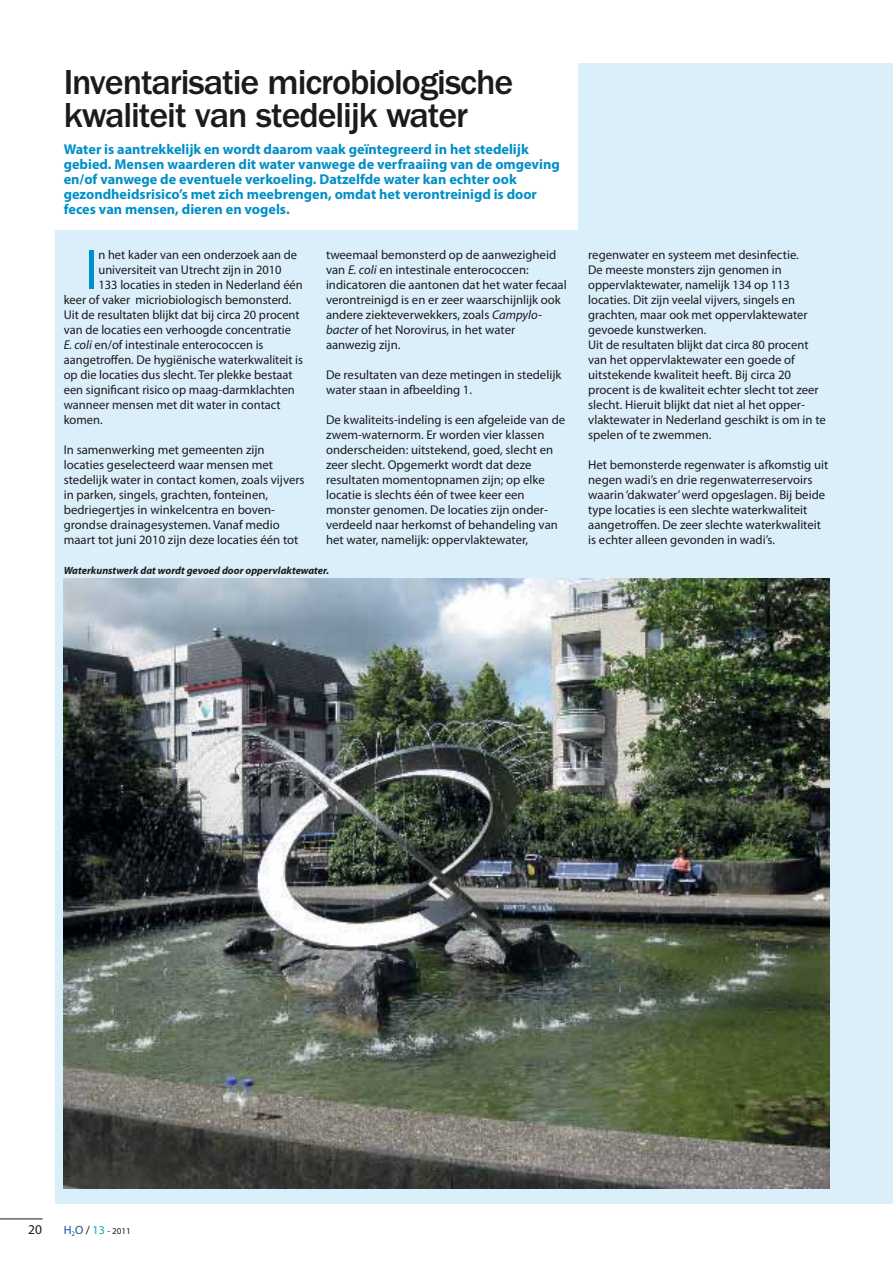
<style>
.page{position:relative;width:893px;height:1263px;background:#fff}
.page>*{position:absolute;margin:0;border:0;box-sizing:border-box;transform-origin:0 0}
.t1{font:57.3px "Myriad Pro";color:#008fc8}
.t2{font:500 36px/33px "ITC Franklin Gothic Std";letter-spacing:-.03em;color:#1c1a1b}
.t3{font:700 14.25px/15px "Myriad Pro";color:#008fc8}
.t4{font:13.5px "Myriad Pro";color:#1c1a1b}
.t5{font:12.75px/15px "Myriad Pro";color:#1c1a1b}
.t6{font:italic 700 10.5px "Myriad Pro";color:#1c1a1b}
.t7{font:9px "Myriad Pro";color:#1c1a1b}
.s1{font-style:italic}
.s2{font-size:12px;color:#184d9e}
.s3{font-size:12px}
.s4{font-size:12px;color:#00b0b8}
</style>
<div class="page">
<div style="left:55px;top:64px;width:838px;height:1140px;background:#daeffa"></div>
<div style="left:0;top:0;width:578px;height:230px;background:#fff"></div>
<img style="left:64px;top:578px;width:765px;height:611px">
<hr style="left:0;top:1219px;width:43px;height:1px;background:#1c1a1b">
<h2 class="t2" style="left:64px;top:69px;width:451px">Inventarisatie microbiologische kwaliteit van stedelijk water</h2>
<p class="t3" style="left:64px;top:143px;width:497px">Water is aantrekkelijk en wordt daarom vaak geïntegreerd in het stedelijk gebied. Mensen waarderen dit water vanwege de verfraaiing van de omgeving en/of vanwege de eventuele verkoeling. Datzelfde water kan echter ook gezondheidsrisico’s met zich meebrengen, omdat het verontreinigd is door feces van mensen, dieren en vogels.</p>
<h1 class="t1" style="left:85px;top:248px;width:15px">I</h1>
<p class="t5" style="left:98px;top:248px;width:200px">n het kader van een onderzoek aan de</p>
<p class="t5" style="left:326px;top:248px;width:242px">tweemaal bemonsterd op de aanwezigheid van <span class="s1">E. coli</span> en intestinale enterococcen: indicatoren die aantonen dat het water fecaal verontreinigd is en er zeer waarschijnlijk ook andere ziekteverwekkers, zoals <span class="s1">Campylo&shy;bacter</span> of het Norovirus, in het water aanwezig zijn.</p>
<p class="t5" style="left:326px;top:368px;width:237px">De resultaten van deze metingen in stedelijk water staan in afbeelding 1.</p>
<p class="t5" style="left:326px;top:413px;width:241px">De kwaliteits-indeling is een afgeleide van de zwem-waternorm. Er worden vier klassen onderscheiden: uitstekend, goed, slecht en zeer slecht. Opgemerkt wordt dat deze resultaten momentopnamen zijn; op elke locatie is slechts één of twee keer een monster genomen. De locaties zijn onder&shy;verdeeld naar herkomst of behandeling van het water, namelijk: oppervlaktewater,</p>
<p class="t6" style="left:64px;top:566px;width:267px">Waterkunstwerk dat wordt gevoed door oppervlaktewater.</p>
<p class="t5" style="left:98px;top:263px;width:185px">universiteit van Utrecht zijn in 2010</p>
<p class="t5" style="left:98px;top:278px;width:206px">133 locaties in steden in Nederland één</p>
<p class="t5" style="left:64px;top:293px;width:229px">keer of vaker micriobiologisch bemonsterd.</p>
<p class="t5" style="left:64px;top:308px;width:237px">Uit de resultaten blijkt dat bij circa 20 procent</p>
<p class="t5" style="left:64px;top:323px;width:229px">van de locaties een verhoogde concentratie</p>
<p class="t5" style="left:64px;top:338px;width:201px"><span class="s1">E. coli</span> en/of intestinale enterococcen is</p>
<p class="t5" style="left:64px;top:353px;width:241px">aangetroffen. De hygiënische waterkwaliteit is</p>
<p class="t5" style="left:64px;top:368px;width:230px">op die locaties dus slecht. Ter plekke bestaat</p>
<p class="t5" style="left:64px;top:383px;width:233px">een significant risico op maag-darmklachten</p>
<p class="t5" style="left:64px;top:398px;width:218px">wanneer mensen met dit water in contact</p>
<p class="t5" style="left:64px;top:413px;width:40px">komen.</p>
<p class="t5" style="left:64px;top:443px;width:242px">In samenwerking met gemeenten zijn locaties geselecteerd waar mensen met stedelijk water in contact komen, zoals vijvers in parken, singels, grachten, fonteinen, bedriegertjes in winkelcentra en boven&shy;grondse drainagesystemen. Vanaf medio maart tot juni 2010 zijn deze locaties één tot</p>
<p class="t5" style="left:588px;top:248px;width:239px">regenwater en systeem met desinfectie.<br>De meeste monsters zijn genomen in oppervlaktewater, namelijk 134 op 113 locaties. Dit zijn veelal vijvers, singels en grachten, maar ook met oppervlaktewater gevoede kunstwerken.<br>Uit de resultaten blijkt dat circa 80 procent van het oppervlaktewater een goede of uitstekende kwaliteit heeft. Bij circa 20 procent is de kwaliteit echter slecht tot zeer slecht. Hieruit blijkt dat niet al het opper&shy;vlaktewater in Nederland geschikt is om in te spelen of te zwemmen.</p>
<p class="t5" style="left:588px;top:458px;width:242px">Het bemonsterde regenwater is afkomstig uit negen wadi’s en drie regenwaterreservoirs waarin ‘dakwater’ werd opgeslagen. Bij beide type locaties is een slechte waterkwaliteit aangetroffen. De zeer slechte waterkwaliteit is echter alleen gevonden in wadi’s.</p>
<p class="t4" style="left:28px;top:1224px;width:15px">20</p>
<p class="t7" style="left:64px;top:1227px;width:68px"><span class="s2">H</span><sub>2</sub><span class="s2">O</span> <span class="s3">/</span> <span class="s4">13</span> - 2011</p>
</div>
